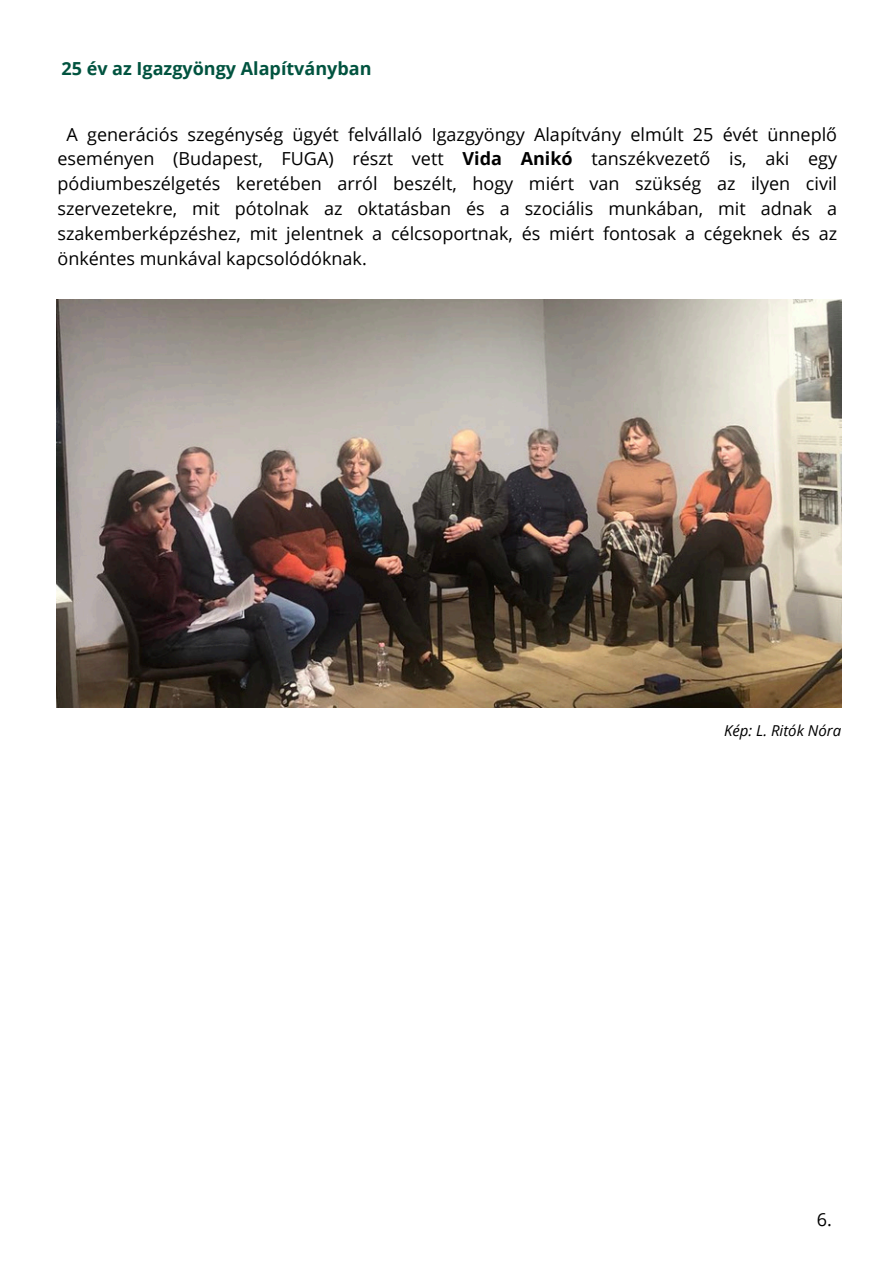
<style>
.page{position:relative;width:894px;height:1264px;background:#fff}
.page>*{position:absolute;margin:0;border:0;box-sizing:border-box;transform-origin:0 0}
.t1{font:18px/24.8px "Open Sans";color:#000;text-align:justify}
.t2{font:700 18px "Open Sans";color:#01533f}
.t3{font:italic 15px "Open Sans";color:#000}
.s1{font-weight:700}
</style>
<div class="page">
<img style="left:57px;top:299px;width:784px;height:408px">
<p class="t2" style="left:62px;top:56px;width:311px">25 év az Igazgyöngy Alapítványban</p>
<h1 class="t1" style="left:57px;top:121px;width:781px;text-indent:9px">A generációs szegénység ügyét felvállaló Igazgyöngy Alapítvány elmúlt 25 évét ünneplő eseményen (Budapest, FUGA) részt vett <span class="s1">Vida Anikó</span> tanszékvezető is, aki egy pódiumbeszélgetés keretében arról beszélt, hogy miért van szükség az ilyen civil szervezetekre, mit pótolnak az oktatásban és a szociális munkában, mit adnak a szakemberképzéshez, mit jelentnek a célcsoportnak, és miért fontosak a cégeknek és az önkéntes munkával kapcsolódóknak.</h1>
<p class="t3" style="left:724px;top:719px;width:119px">Kép: L. Ritók Nóra</p>
<h2 class="t1" style="left:816px;top:1207px;width:17px">6.</h2>
</div>
